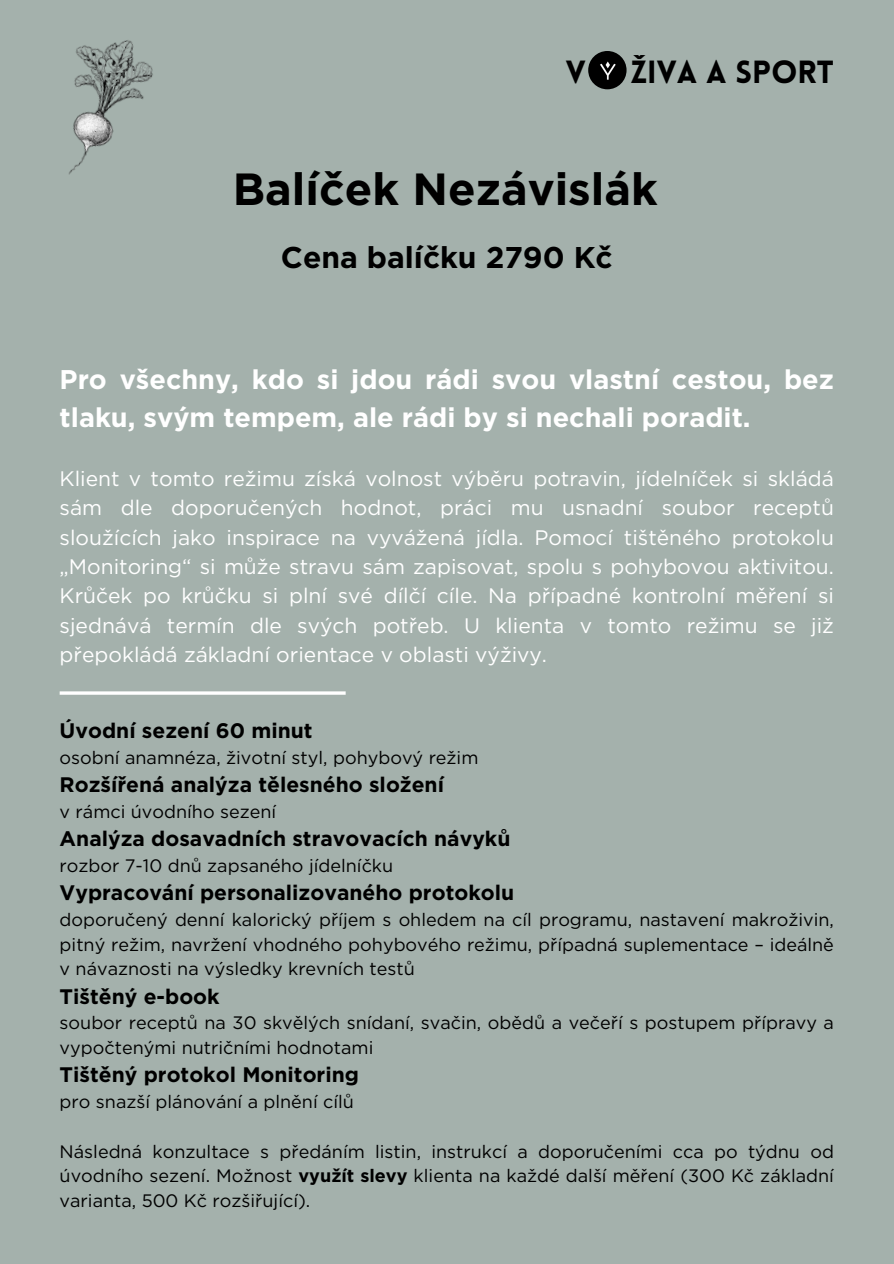
<style>
.page{position:relative;width:894px;height:1264px;background:#fff}
.page>*{position:absolute;margin:0;border:0;box-sizing:border-box;transform-origin:0 0}
.t1{font:700 45px "Gotham";color:#000}
.t2{font:900 31.35px "Lovelo";color:#000}
.t3{font:700 30px "Gotham";color:#000}
.t4{font:700 27px/37.2px "Gotham";color:#fff}
.t5{font:21px/29.2px "Gotham";color:#fff;text-align:justify}
.t6{font:700 21px "Gotham";color:#000}
.t7{font:18px/24.8px "Gotham";color:#000;text-align:justify}
.s1{font-weight:700}
</style>
<div class="page">
<div style="left:0;top:0;width:893px;height:1263px;background:#a4b1ac"></div>
<img style="left:588px;top:51px;width:38px;height:38px;border-radius:50%">
<img style="left:68px;top:40px;width:85px;height:135px">
<hr style="left:60px;top:691px;width:285px;height:3px;background:#fff">
<p class="t2" style="left:565px;top:59px;width:21px">V</p>
<p class="t2" style="left:630px;top:59px;width:205px">ŽIVA A SPORT</p>
<h3 class="t1" style="left:233px;top:162px;width:426px">Balíček Nezávislák</h3>
<p class="t3" style="left:281px;top:239px;width:333px">Cena balíčku 2790 Kč</p>
<h2 class="t4" style="left:60px;top:361px;width:775px">Pro všechny, kdo si jdou rádi svou vlastní cestou, bez tlaku, svým tempem, ale rádi by si nechali poradit.</h2>
<h1 class="t5" style="left:60px;top:464px;width:775px">Klient v tomto režimu získá volnost výběru potravin, jídelníček si skládá sám dle doporučených hodnot, práci mu usnadní soubor receptů sloužících jako inspirace na vyvážená jídla. Pomocí tištěného protokolu „Monitoring“ si může stravu sám zapisovat, spolu s pohybovou aktivitou.<br>Krůček po krůčku si plní své dílčí cíle. Na případné kontrolní měření si sjednává termín dle svých potřeb. U klienta v tomto režimu se již přepokládá základní orientace v oblasti výživy.</h1>
<h4 class="t6" style="left:60px;top:717px;width:254px">Úvodní sezení 60 minut</h4>
<h5 class="t7" style="left:60px;top:745px;width:420px">osobní anamnéza, životní styl, pohybový režim</h5>
<p class="t6" style="left:60px;top:771px;width:386px">Rozšířená analýza tělesného složení</p>
<p class="t7" style="left:60px;top:799px;width:218px">v rámci úvodního sezení</p>
<p class="t6" style="left:60px;top:825px;width:452px">Analýza dosavadních stravovacích návyků</p>
<p class="t7" style="left:60px;top:853px;width:335px">rozbor 7-10 dnů zapsaného jídelníčku</p>
<p class="t6" style="left:60px;top:879px;width:456px">Vypracování personalizovaného protokolu</p>
<p class="t7" style="left:60px;top:907px;width:775px">doporučený denní kalorický příjem s ohledem na cíl programu, nastavení makroživin, pitný režim, navržení vhodného pohybového režimu, případná suplementace – ideálně v návaznosti na výsledky krevních testů</p>
<p class="t6" style="left:60px;top:983px;width:161px">Tištěný e-book</p>
<p class="t7" style="left:60px;top:1010px;width:775px">soubor receptů na 30 skvělých snídaní, svačin, obědů a večeří s postupem přípravy a vypočtenými nutričními hodnotami</p>
<p class="t6" style="left:60px;top:1062px;width:301px">Tištěný protokol Monitoring</p>
<p class="t7" style="left:60px;top:1089px;width:296px">pro snazší plánování a plnění cílů</p>
<p class="t7" style="left:60px;top:1138px;width:775px">Následná konzultace s předáním listin, instrukcí a doporučeními cca po týdnu od úvodního sezení. Možnost <span class="s1">využít slevy</span> klienta na každé další měření (300 Kč základní varianta, 500 Kč rozšiřující).</p>
</div>
